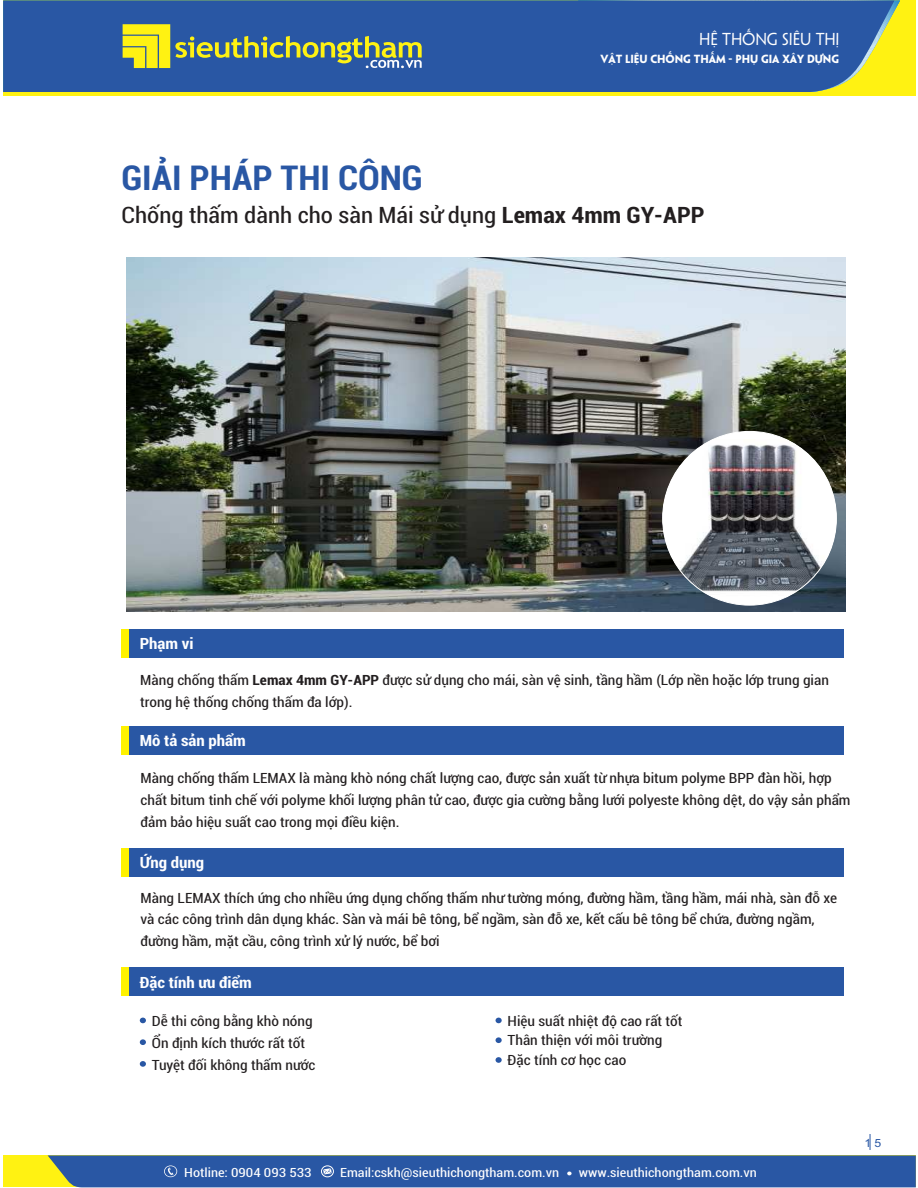
<style>
.page{position:relative;width:918px;height:1188px;background:#fff}
.page>*{position:absolute;margin:0;border:0;box-sizing:border-box;transform-origin:0 0}
.t1{font:700 condensed 34.35px "Roboto";color:#2957a4;scale:1.05 1}
.t2{font:condensed 22.65px "Roboto";color:#231f20;scale:1.09 1}
.t3{font:700 condensed 15.6px "Roboto";color:#fff;scale:1.09 1}
.t4{font:15.45px "Arial";letter-spacing:-.01em;color:#fefefe}
.t5{font:15.45px "UTM Penumbra";letter-spacing:-.01em;color:#fefefe}
.t6{font:condensed 14.1px/21.9px "Roboto";color:#231f20;scale:1.09 1}
.t7{font:condensed 12.75px "Roboto";color:#fefefe;scale:1.13 1}
.t8{font:11.25px "Arial";color:#2957a4;scale:1.09 1}
.t9{font:700 10.5px "UTM Penumbra";letter-spacing:-.01em;color:#fefefe}
.t10{font:10.5px "UTM Penumbra";letter-spacing:-.01em;color:#fefefe}
.s1{font-weight:700}
</style>
<div class="page">
<div style="left:3px;top:1155px;width:913px;height:32px;background:#fff212"></div>
<svg style="left:48px;top:1134px;width:868px;height:53px"></svg>
<img style="left:127px;top:257px;width:719px;height:355px">
<div style="left:663px;top:431px;width:173px;height:174px;background:#fff;border-radius:50%"></div>
<img style="left:663px;top:440px;width:173px;height:157px">
<div style="left:121px;top:629px;width:722px;height:29px;background:#2957a4"></div>
<div style="left:121px;top:629px;width:8px;height:29px;background:#fff200"></div>
<div style="left:121px;top:726px;width:722px;height:29px;background:#2957a4"></div>
<div style="left:121px;top:726px;width:8px;height:29px;background:#fff200"></div>
<div style="left:121px;top:848px;width:722px;height:29px;background:#2957a4"></div>
<div style="left:121px;top:848px;width:8px;height:29px;background:#fff200"></div>
<div style="left:121px;top:967px;width:722px;height:29px;background:#2957a4"></div>
<div style="left:121px;top:967px;width:8px;height:29px;background:#fff200"></div>
<svg style="left:140px;top:1018px;width:6px;height:5px"></svg>
<svg style="left:140px;top:1039px;width:6px;height:6px"></svg>
<svg style="left:496px;top:1018px;width:6px;height:5px"></svg>
<svg style="left:496px;top:1057px;width:6px;height:6px"></svg>
<svg style="left:140px;top:1061px;width:6px;height:6px"></svg>
<svg style="left:496px;top:1037px;width:6px;height:6px"></svg>
<div style="left:3px;top:1px;width:913px;height:95px;background:#fff212"></div>
<div style="left:3px;top:1px;width:891px;height:91px;background:#2957a4"></div>
<svg style="left:123px;top:24px;width:299px;height:44px"></svg>
<p class="t5" style="left:699px;top:30px;width:142px">HỆ THỐNG SIÊU THỊ</p>
<p class="t9" style="left:601px;top:53px;width:240px">VẬT LIỆU CHỐNG THẤM - PHỤ GIA XÂY DỰNG</p>
<p class="t4" style="left:699px;top:33px;width:113px">hệ thống siêu thị</p>
<p class="t10" style="left:614px;top:53px;width:210px">T LIỆU CHỐNG THẤM - PHỤ GIA XÂY DỰNG</p>
<h1 class="t1" style="left:121px;top:164px;width:288px">GIẢI PHÁP THI CÔNG</h1>
<h2 class="t2" style="left:122px;top:206px;width:536px">Chống thấm dành cho sàn Mái sử dụng <span class="s1">Lemax 4mm GY-APP</span></h2>
<p class="t3" style="left:140px;top:638px;width:51px">Phạm vi</p>
<p class="t6" style="left:140px;top:671px;width:633px">Màng chống thấm <span class="s1">Lemax 4mm GY-APP</span> được sử dụng cho mái, sàn vệ sinh, tầng hầm (Lớp nền hoặc lớp trung gian trong hệ thống chống thấm đa lớp).</p>
<p class="t3" style="left:140px;top:735px;width:99px">Mô tả sản phẩm</p>
<p class="t6" style="left:141px;top:768px;width:653px">Màng chống thấm LEMAX là màng khò nóng chất lượng cao, được sản xuất từ nhựa bitum polyme BPP đàn hồi, hợp chất bitum tinh chế với polyme khối lượng phân tử cao, được gia cường bằng lưới polyeste không dệt, do vậy sản phẩm đảm bảo hiệu suất cao trong mọi điều kiện.</p>
<p class="t3" style="left:140px;top:857px;width:61px">Ứng dụng</p>
<p class="t6" style="left:141px;top:888px;width:640px">Màng LEMAX thích ứng cho nhiều ứng dụng chống thấm như tường móng, đường hầm, tầng hầm, mái nhà, sàn đỗ xe và các công trình dân dụng khác. Sàn và mái bê tông, bể ngầm, sàn đỗ xe, kết cấu bê tông bể chứa, đường ngầm, đường hầm, mặt cầu, công trình xử lý nước, bể bơi</p>
<p class="t3" style="left:140px;top:976px;width:104px">Đặc tính ưu điểm</p>
<p class="t6" style="left:152px;top:1011px;width:152px">Dễ thi công bằng khò nóng<br>Ổn định kích thước rất tốt<br>Tuyệt đối không thấm nước</p>
<p class="t6" style="left:508px;top:1012px;width:162px;line-height:19.6px">Hiệu suất nhiệt độ cao rất tốt<br>Thân thiện với môi trường<br>Đặc tính cơ học cao</p>
<p class="t7" style="left:184px;top:1167px;width:114px">Hotline: 0904 093 533</p>
<p class="t7" style="left:340px;top:1167px;width:195px">Email:cskh@sieuthichongtham.com.vn</p>
<p class="t7" style="left:579px;top:1167px;width:159px">www.sieuthichongtham.com.vn</p>
<p class="t8" style="left:864px;top:1139px;width:17px">1 5</p>
</div>
